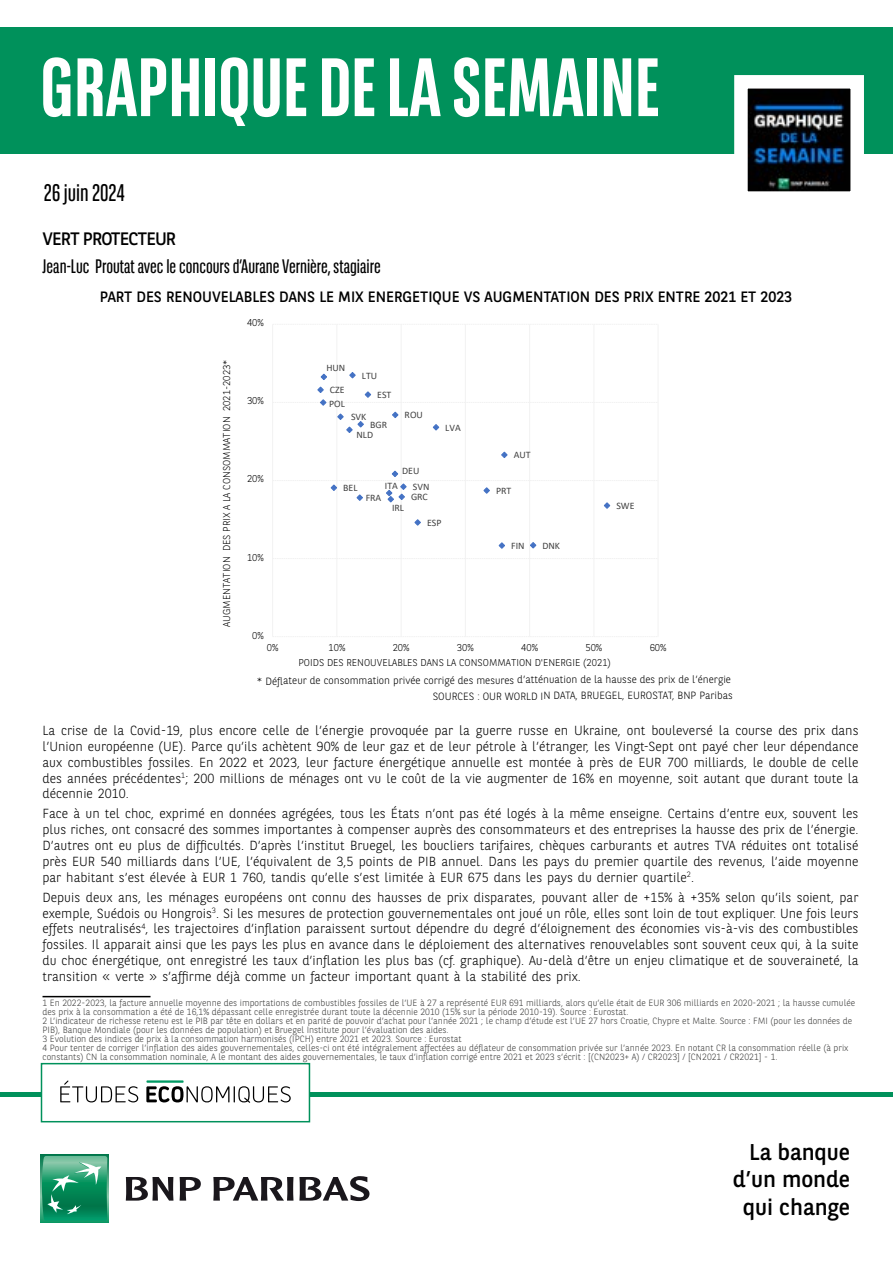
<style>
.page{position:relative;width:893px;height:1263px;background:#fff}
.page>*{position:absolute;margin:0;border:0;box-sizing:border-box;transform-origin:0 0}
.t1{font:700 82.5px "BNPP Sans Condensed";color:#fff}
.t2{font:24px "BNPP Sans Condensed";color:#000}
.t3{font:22.8px/27.3px "BNPP Sans";color:#000;text-align:right}
.t4{font:19.5px "BNPP Sans Condensed";color:#000}
.t5{font:18px "BNPP Sans";letter-spacing:-.05em;color:#000}
.t6{font:15px "BNPP Sans";color:#000}
.t7{font:300 13.2px/15.8px "BNPP Sans";color:#000;text-align:justify}
.t8{font:300 10.5px "BNPP Sans";letter-spacing:-.005em;color:#000}
.t9{font:300 9.9px "BNPP Sans";letter-spacing:.005em;color:#000}
.t10{font:9.9px "Calibri";letter-spacing:.005em;color:#404040}
.t11{font:300 9.15px/9.1px "BNPP Sans";color:#3c3c3b}
</style>
<div class="page">
<div style="left:1px;top:27px;width:892px;height:127px;background:#00915b"></div>
<hr style="left:0;top:1093px;width:893px;height:4px;background:#00915b">
<svg style="left:41px;top:1155px;width:68px;height:68px"></svg>
<svg style="left:42px;top:1156px;width:65px;height:64px;background:#35a178"></svg>
<svg style="left:126px;top:1177px;width:47px;height:23px"></svg>
<svg style="left:180px;top:1177px;width:21px;height:23px"></svg>
<svg style="left:213px;top:1176px;width:156px;height:25px"></svg>
<svg style="left:734px;top:75px;width:130px;height:117px;background:#5b646d"></svg>
<div style="left:41px;top:1063px;width:269px;height:59px;background:#fff;border:2px solid #00915b"></div>
<svg style="left:60px;top:1080px;width:78px;height:22px"></svg>
<svg style="left:146px;top:1080px;width:145px;height:23px"></svg>
<hr style="left:43px;top:996px;width:108px;height:1px;background:#000">
<svg style="left:273px;top:636px;width:384px;height:1px"></svg>
<svg style="left:273px;top:558px;width:384px;height:1px"></svg>
<svg style="left:273px;top:324px;width:384px;height:1px"></svg>
<hr style="left:272px;top:324px;width:1px;height:313px;background:#f2f2f2">
<hr style="left:337px;top:324px;width:1px;height:313px;background:#f2f2f2">
<hr style="left:401px;top:324px;width:1px;height:313px;background:#f2f2f2">
<hr style="left:465px;top:324px;width:1px;height:313px;background:#f2f2f2">
<hr style="left:529px;top:324px;width:1px;height:313px;background:#f2f2f2">
<hr style="left:594px;top:324px;width:1px;height:313px;background:#f2f2f2">
<hr style="left:658px;top:324px;width:1px;height:313px;background:#f2f2f2">
<svg style="left:501px;top:451px;width:7px;height:7px"></svg>
<svg style="left:530px;top:542px;width:7px;height:7px"></svg>
<svg style="left:498px;top:542px;width:7px;height:7px"></svg>
<svg style="left:273px;top:372px;width:384px;height:61px"></svg>
<svg style="left:414px;top:519px;width:7px;height:7px"></svg>
<svg style="left:273px;top:470px;width:384px;height:39px"></svg>
<h1 class="t1" style="left:41px;top:39px;width:621px">GRAPHIQUE DE LA SEMAINE</h1>
<h2 class="t2" style="left:44px;top:177px;width:82px">26 juin 2024</h2>
<h3 class="t5" style="left:43px;top:227px;width:135px">VERT PROTECTEUR</h3>
<h3 class="t4" style="left:43px;top:254px;width:340px">Jean-Luc Proutat avec le concours d’Aurane Vernière, stagiaire</h3>
<p class="t6" style="left:100px;top:286px;width:694px">PART DES RENOUVELABLES DANS LE MIX ENERGETIQUE VS AUGMENTATION DES PRIX ENTRE 2021 ET 2023</p>
<p class="t9" style="left:220px;top:627px;width:269px;rotate:-90deg">AUGMENTATION DES PRIX A LA CONSOMMATION 2021-2023*</p>
<p class="t9" style="left:247px;top:316px;width:18px">40%</p>
<p class="t9" style="left:247px;top:394px;width:18px">30%</p>
<p class="t9" style="left:247px;top:472px;width:18px">20%</p>
<p class="t9" style="left:247px;top:550px;width:18px">10%</p>
<p class="t9" style="left:252px;top:628px;width:13px">0%</p>
<p class="t10" style="left:326px;top:361px;width:20px">HUN</p>
<p class="t10" style="left:330px;top:383px;width:16px">CZE</p>
<p class="t10" style="left:329px;top:397px;width:17px">POL</p>
<p class="t10" style="left:362px;top:368px;width:17px">LTU</p>
<p class="t10" style="left:377px;top:388px;width:16px">EST</p>
<p class="t10" style="left:351px;top:410px;width:17px">SVK</p>
<p class="t10" style="left:405px;top:408px;width:20px">ROU</p>
<p class="t10" style="left:370px;top:417px;width:18px">BGR</p>
<p class="t10" style="left:356px;top:427px;width:18px">NLD</p>
<p class="t10" style="left:445px;top:421px;width:17px">LVA</p>
<p class="t10" style="left:343px;top:481px;width:16px">BEL</p>
<p class="t10" style="left:402px;top:464px;width:19px">DEU</p>
<p class="t10" style="left:411px;top:490px;width:18px">GRC</p>
<p class="t10" style="left:385px;top:479px;width:15px">ITA</p>
<p class="t10" style="left:413px;top:480px;width:18px">SVN</p>
<p class="t10" style="left:427px;top:516px;width:16px">ESP</p>
<p class="t10" style="left:366px;top:491px;width:17px">FRA</p>
<p class="t10" style="left:392px;top:501px;width:14px">IRL</p>
<p class="t10" style="left:514px;top:448px;width:18px">AUT</p>
<p class="t10" style="left:496px;top:484px;width:17px">PRT</p>
<p class="t10" style="left:511px;top:539px;width:15px">FIN</p>
<p class="t10" style="left:543px;top:538px;width:19px">DNK</p>
<p class="t10" style="left:616px;top:499px;width:20px">SWE</p>
<p class="t9" style="left:267px;top:640px;width:13px">0%</p>
<p class="t9" style="left:328px;top:640px;width:18px">10%</p>
<p class="t9" style="left:393px;top:640px;width:18px">20%</p>
<p class="t9" style="left:457px;top:640px;width:18px">30%</p>
<p class="t9" style="left:521px;top:640px;width:18px">40%</p>
<p class="t9" style="left:585px;top:640px;width:18px">50%</p>
<p class="t9" style="left:650px;top:640px;width:18px">60%</p>
<p class="t9" style="left:298px;top:656px;width:314px">POIDS DES RENOUVELABLES DANS LA CONSOMMATION D'ENERGIE (2021)</p>
<p class="t8" style="left:433px;top:688px;width:302px">SOURCES : OUR WORLD IN DATA, BRUEGEL, EUROSTAT, BNP Paribas</p>
<p class="t8" style="left:257px;top:673px;width:476px">* Déflateur de consommation privée corrigé des mesures d’atténuation de la hausse des prix de l’énergie</p>
<p class="t7" style="left:43px;top:722px;width:818px">La crise de la Covid-19, plus encore celle de l’énergie provoquée par la guerre russe en Ukraine, ont bouleversé la course des prix dans l’Union européenne (UE). Parce qu’ils achètent 90% de leur gaz et de leur pétrole à l’étranger, les Vingt-Sept ont payé cher leur dépendance aux combustibles fossiles. En 2022 et 2023, leur facture énergétique annuelle est montée à près de EUR 700 milliards, le double de celle des années précédentes<sup>1</sup>; 200 millions de ménages ont vu le coût de la vie augmenter de 16% en moyenne, soit autant que durant toute la décennie 2010.</p>
<p class="t7" style="left:43px;top:805px;width:817px">Face à un tel choc, exprimé en données agrégées, tous les États n’ont pas été logés à la même enseigne. Certains d’entre eux, souvent les plus riches, ont consacré des sommes importantes à compenser auprès des consommateurs et des entreprises la hausse des prix de l’énergie.<br>D’autres ont eu plus de difficultés. D’après l’institut Bruegel, les boucliers tarifaires, chèques carburants et autres TVA réduites ont totalisé près EUR 540 milliards dans l’UE, l’équivalent de 3,5 points de PIB annuel. Dans les pays du premier quartile des revenus, l’aide moyenne par habitant s’est élevée à EUR 1 760, tandis qu’elle s’est limitée à EUR 675 dans les pays du dernier quartile<sup>2</sup>.</p>
<p class="t7" style="left:43px;top:889px;width:818px">Depuis deux ans, les ménages européens ont connu des hausses de prix disparates, pouvant aller de +15% à +35% selon qu’ils soient, par exemple, Suédois ou Hongrois<sup>3</sup>. Si les mesures de protection gouvernementales ont joué un rôle, elles sont loin de tout expliquer. Une fois leurs effets neutralisés<sup>4</sup>, les trajectoires d’inflation paraissent surtout dépendre du degré d’éloignement des économies vis-à-vis des combustibles fossiles. Il apparait ainsi que les pays les plus en avance dans le déploiement des alternatives renouvelables sont souvent ceux qui, à la suite du choc énergétique, ont enregistré les taux d’inflation les plus bas (cf. graphique). Au-delà d’être un enjeu climatique et de souveraineté, la transition « verte » s’affirme déjà comme un facteur important quant à la stabilité des prix.</p>
<p class="t11" style="left:43px;top:997px;width:814px">1 En 2022-2023, la facture annuelle moyenne des importations de combustibles fossiles de l’UE à 27 a représenté EUR 691 milliards, alors qu’elle était de EUR 306 milliards en 2020-2021 ; la hausse cumulée des prix à la consommation a été de 16,1% dépassant celle enregistrée durant toute la décennie 2010 (15% sur la période 2010-19). Source : Eurostat.<br>2 L’indicateur de richesse retenu est le PIB par tête en dollars et en parité de pouvoir d’achat pour l’année 2021 ; le champ d’étude est l’UE 27 hors Croatie, Chypre et Malte. Source : FMI (pour les données de PIB), Banque Mondiale (pour les données de population) et Bruegel Institute pour l’évaluation des aides.<br>3 Evolution des indices de prix à la consommation harmonisés (IPCH) entre 2021 et 2023. Source : Eurostat<br>4 Pour tenter de corriger l’inflation des aides gouvernementales, celles-ci ont été intégralement affectées au déflateur de consommation privée sur l’année 2023. En notant CR la consommation réelle (à prix constants) CN la consommation nominale, A le montant des aides gouvernementales, le taux d’inflation corrigé entre 2021 et 2023 s’écrit : [(CN2023+ A) / CR2023] / [CN2021 / CR2021] - 1.</p>
<h3 class="t3" style="left:733px;top:1137px;width:119px">La banque d’un monde qui change</h3>
</div>
